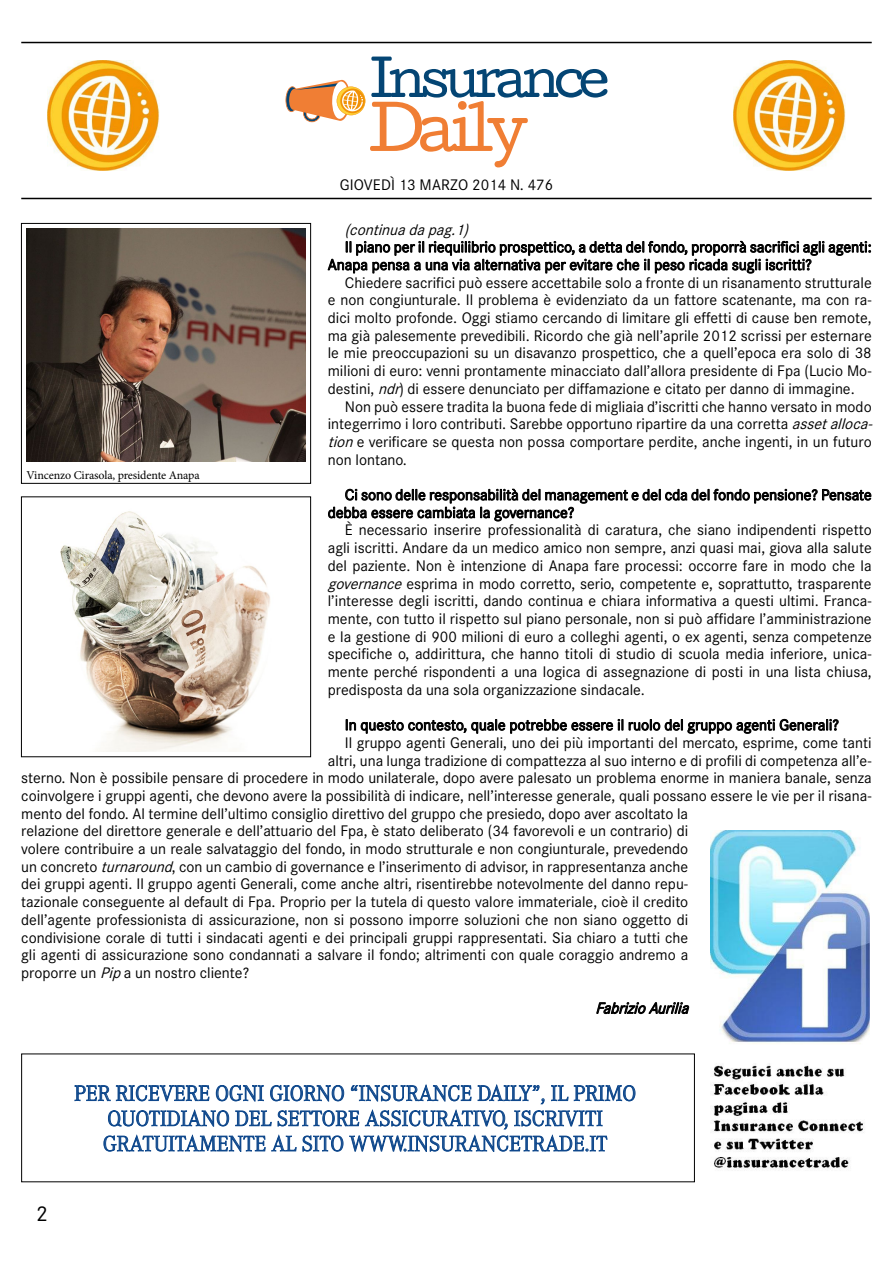
<style>
.page{position:relative;width:893px;height:1263px;background:#fff}
.page>*{position:absolute;margin:0;border:0;box-sizing:border-box;transform-origin:0 0}
.t1{font:300 21px/25.2px "Corporate A";color:#0f488c;text-align:center}
.t2{font:21px "Corporate S";color:#000}
.t3{font:15px/17.7px "Corporate S";color:#000}
.t4{font:italic 15px "Corporate S";color:#000}
.t5{font:12px "Minion Pro";letter-spacing:-.01em;color:#000}
.s1{font-style:italic}
</style>
<div class="page">
<svg style="left:285px;top:57px;width:322px;height:110px"></svg>
<hr style="left:21px;top:42px;width:851px;height:1px;background:#000">
<hr style="left:21px;top:198px;width:851px;height:1px;background:#000">
<img style="left:47px;top:60px;width:112px;height:110px">
<img style="left:734px;top:60px;width:112px;height:110px">
<svg style="left:327px;top:240px;width:544px;height:34px"></svg>
<svg style="left:328px;top:488px;width:544px;height:34px"></svg>
<svg style="left:346px;top:718px;width:493px;height:16px"></svg>
<svg style="left:596px;top:1002px;width:94px;height:12px"></svg>
<img style="left:710px;top:830px;width:159px;height:341px">
<div style="left:21px;top:223px;width:290px;height:260px;border:1px solid #000"></div>
<div style="left:21px;top:497px;width:290px;height:260px;border:1px solid #000"></div>
<img style="left:26px;top:228px;width:279px;height:233px">
<img style="left:60px;top:511px;width:210px;height:241px">
<svg style="left:74px;top:1084px;width:562px;height:68px"></svg>
<p class="t3" style="left:340px;top:176px;width:215px">GIOVEDÌ 13 MARZO 2014 N. 476</p>
<p class="t4" style="left:345px;top:220px;width:129px">(continuadapag.1)</p>
<p class="t3" style="left:328px;top:238px;width:545px;text-indent:17px">Il piano per il riequilibrio prospettico, a detta del fondo, proporrà sacrifici agli agenti:<br>Anapa pensa a una via alternativa per evitare che il peso ricada sugli iscritti?</p>
<p class="t3" style="left:328px;top:274px;width:545px;text-align:justify;text-indent:17px">Chiedere sacrifici può essere accettabile solo a fronte di un risanamento strutturale e non congiunturale. Il problema è evidenziato da un fattore scatenante, ma con ra&shy;dici molto profonde. Oggi stiamo cercando di limitare gli effetti di cause ben remote, ma già palesemente prevedibili. Ricordo che già nell’aprile 2012 scrissi per esternare le mie preoccupazioni su un disavanzo prospettico, che a quell’epoca era solo di 38 milioni di euro: venni prontamente minacciato dall’allora presidente di Fpa (Lucio Mo&shy;destini, <span class="s1">ndr</span>) di essere denunciato per diffamazione e citato per danno di immagine.</p>
<p class="t3" style="left:328px;top:398px;width:550px;text-indent:17px">Non può essere tradita la buona fede di migliaia d’iscritti che hanno versato in modo integerrimo i loro contributi. Sarebbe opportuno ripartire da una corretta <span class="s1">assetalloca&shy;tion</span>e verificare se questa non possa comportare perdite, anche ingenti, in un futuro non lontano.</p>
<p class="t3" style="left:328px;top:486px;width:545px;text-indent:17px">Ci sono delle responsabilità del management e del cda del fondo pensione? Pensate debba essere cambiata la governance?</p>
<p class="t3" style="left:328px;top:521px;width:545px;text-align:justify;text-indent:17px">È necessario inserire professionalità di caratura, che siano indipendenti rispetto agli iscritti. Andare da un medico amico non sempre, anzi quasi mai, giova alla salute del paziente. Non è intenzione di Anapa fare processi: occorre fare in modo che la <span class="s1">governance</span>esprima in modo corretto, serio, competente e, soprattutto, trasparente l’interesse degli iscritti, dando continua e chiara informativa a questi ultimi. Franca&shy;mente, con tutto il rispetto sul piano personale, non si può affidare l’amministrazione e la gestione di 900 milioni di euro a colleghi agenti, o ex agenti, senza competenze specifiche o, addirittura, che hanno titoli di studio di scuola media inferiore, unica&shy;mente perché rispondenti a una logica di assegnazione di posti in una lista chiusa, predisposta da una sola organizzazione sindacale.</p>
<p class="t3" style="left:345px;top:716px;width:496px">In questo contesto, quale potrebbe essere il ruolo del gruppo agenti Generali?</p>
<p class="t3" style="left:345px;top:734px;width:528px">Il gruppo agenti Generali, uno dei più importanti del mercato, esprime, come tanti</p>
<p class="t3" style="left:328px;top:752px;width:545px">altri, una lunga tradizione di compattezza al suo interno e di profili di competenza all’e-</p>
<p class="t3" style="left:21px;top:769px;width:852px">sterno. Non è possibile pensare di procedere in modo unilaterale, dopo avere palesato un problema enorme in maniera banale, senza</p>
<p class="t3" style="left:21px;top:787px;width:852px">coinvolgere i gruppi agenti, che devono avere la possibilità di indicare, nell’interesse generale, quali possano essere le vie per il risana-</p>
<p class="t3" style="left:21px;top:805px;width:668px">mento del fondo. Al termine dell’ultimo consiglio direttivo del gruppo che presiedo, dopo aver ascoltato la</p>
<p class="t3" style="left:21px;top:822px;width:668px">relazione del direttore generale e dell’attuario del Fpa, è stato deliberato (34 favorevoli e un contrario) di</p>
<p class="t3" style="left:21px;top:840px;width:669px">volere contribuire a un reale salvataggio del fondo, in modo strutturale e non congiunturale, prevedendo</p>
<p class="t3" style="left:21px;top:858px;width:668px">un concreto <span class="s1">turnaround</span>, con un cambio di governance e l’inserimento di advisor, in rappresentanza anche</p>
<p class="t3" style="left:21px;top:875px;width:668px">dei gruppi agenti. Il gruppo agenti Generali, come anche altri, risentirebbe notevolmente del danno repu-</p>
<p class="t3" style="left:21px;top:893px;width:669px">tazionale conseguente al default di Fpa. Proprio per la tutela di questo valore immateriale, cioè il credito</p>
<p class="t3" style="left:21px;top:911px;width:668px">dell’agente professionista di assicurazione, non si possono imporre soluzioni che non siano oggetto di</p>
<p class="t3" style="left:21px;top:929px;width:669px">condivisione corale di tutti i sindacati agenti e dei principali gruppi rappresentati. Sia chiaro a tutti che</p>
<p class="t3" style="left:21px;top:946px;width:669px">gli agenti di assicurazione sono condannati a salvare il fondo; altrimenti con quale coraggio andremo a</p>
<p class="t3" style="left:21px;top:964px;width:229px">proporre un <span class="s1">Pip</span>a un nostro cliente?</p>
<p class="t4" style="left:595px;top:999px;width:99px">FabrizioAurilia</p>
<p class="t5" style="left:27px;top:467px;width:175px">Vincenzo Cirasola, presidente Anapa</p>
<h1 class="t2" style="left:36px;top:1201px;width:13px">2</h1>
<h1 class="t1" style="left:74px;top:1081px;width:563px">PER RICEVERE OGNI GIORNO “INSURANCE DAILY”, IL PRIMO<br>QUOTIDIANO DEL SETTORE ASSICURATIVO, ISCRIVITI<br>GRATUITAMENTE AL SITO WWW.INSURANCETRADE.IT</h1>
</div>
